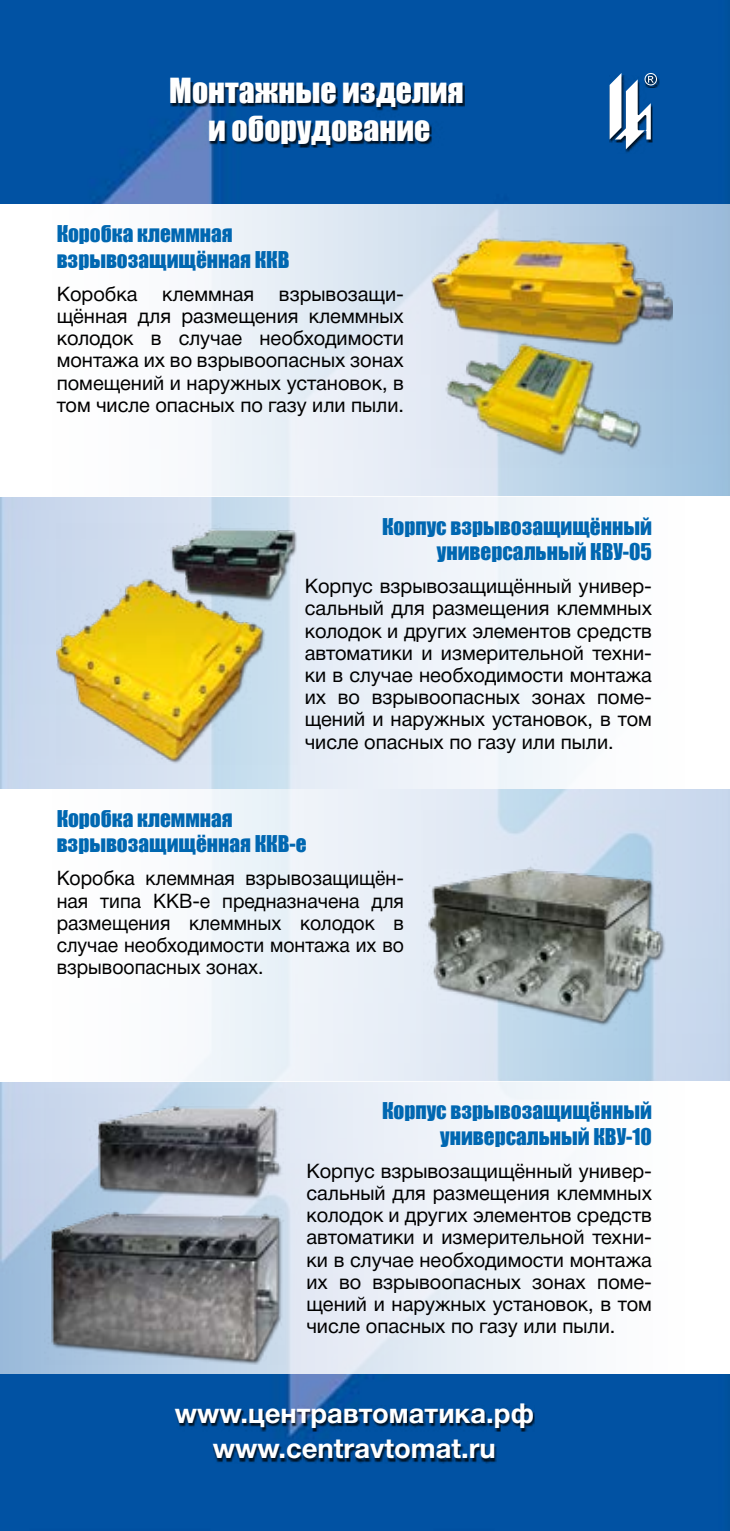
<style>
.page{position:relative;width:730px;height:1531px;background:#fff}
.page>*{position:absolute;margin:0;border:0;box-sizing:border-box;transform-origin:0 0}
.t1{font:31.75px/38px "Impact";color:#fff;text-align:center}
.t2{font:700 27.5px/35.5px "Helvetica Neue Cyr";color:#fff;text-align:center}
.t3{font:21.25px/25.5px "Impact";color:#0067b1;text-align:right}
.t4{font:20px/22.2px "Helvetica Neue Cyr";color:#000;text-align:justify}
</style>
<div class="page">
<div style="left:0;top:0;width:730px;height:1530px;background:#0152a3"></div>
<svg style="left:0;top:204px;width:730px;height:292px"></svg>
<div style="left:0;top:496px;width:730px;height:293px;background:linear-gradient(to right,#c4d5eb,#fff)"></div>
<div style="left:0;top:789px;width:730px;height:292px;background:linear-gradient(to right,#fff,#c6d7ec)"></div>
<svg style="left:0;top:1081px;width:730px;height:292px"></svg>
<img style="left:431px;top:227px;width:241px;height:241px">
<img style="left:57px;top:523px;width:241px;height:241px">
<img style="left:424px;top:810px;width:242px;height:271px">
<img style="left:44px;top:1089px;width:241px;height:275px">
<div style="left:176px;top:1405px;width:358px;height:26px;background:#000;opacity:.75"></div>
<div style="left:214px;top:1441px;width:283px;height:22px;background:#000;opacity:.75"></div>
<div style="left:609px;top:75px;width:43px;height:79px;background:#000;opacity:.75"></div>
<div style="left:644px;top:75px;width:15px;height:13px;background:#000;opacity:.75"></div>
<svg style="left:610px;top:73px;width:47px;height:76px"></svg>
<div style="left:171px;top:82px;width:294px;height:65px;background:#000;opacity:.75"></div>
<h1 class="t1" style="left:169px;top:71px;width:296px">Монтажные изделия и оборудование</h1>
<p class="t3" style="left:57px;top:221px;width:234px;text-align:left">Коробка клеммная взрывозащищённая ККВ</p>
<p class="t4" style="left:57px;top:283px;width:349px">Коробка клеммная взрывозащи&shy;щённая для размещения клеммных колодок в случае необходимости монтажа их во взрывоопасных зонах помещений и наружных установок, в том числе опасных по газу или пыли.</p>
<p class="t3" style="left:382px;top:513px;width:271px">Корпус взрывозащищённый универсальный КВУ-05</p>
<p class="t4" style="left:305px;top:575px;width:349px">Корпус взрывозащищённый универ&shy;сальный для размещения клеммных колодок и других элементов средств автоматики и измерительной техни&shy;ки в случае необходимости монтажа их во взрывоопасных зонах поме&shy;щений и наружных установок, в том числе опасных по газу или пыли.</p>
<p class="t3" style="left:57px;top:805px;width:251px;text-align:left">Коробка клеммная взрывозащищённая ККВ-e</p>
<p class="t4" style="left:57px;top:867px;width:349px">Коробка клеммная взрывозащищён&shy;ная типа ККВ-е предназначена для размещения клеммных колодок в случае необходимости монтажа их во взрывоопасных зонах.</p>
<p class="t3" style="left:382px;top:1097px;width:271px">Корпус взрывозащищённый универсальный КВУ-10</p>
<p class="t4" style="left:306px;top:1159px;width:347px">Корпус взрывозащищённый универ&shy;сальный для размещения клеммных колодок и других элементов средств автоматики и измерительной техни&shy;ки в случае необходимости монтажа их во взрывоопасных зонах поме&shy;щений и наружных установок, в том числе опасных по газу или пыли.</p>
<h2 class="t2" style="left:175px;top:1396px;width:361px">www.центравтоматика.рф www.centravtomat.ru</h2>
</div>
